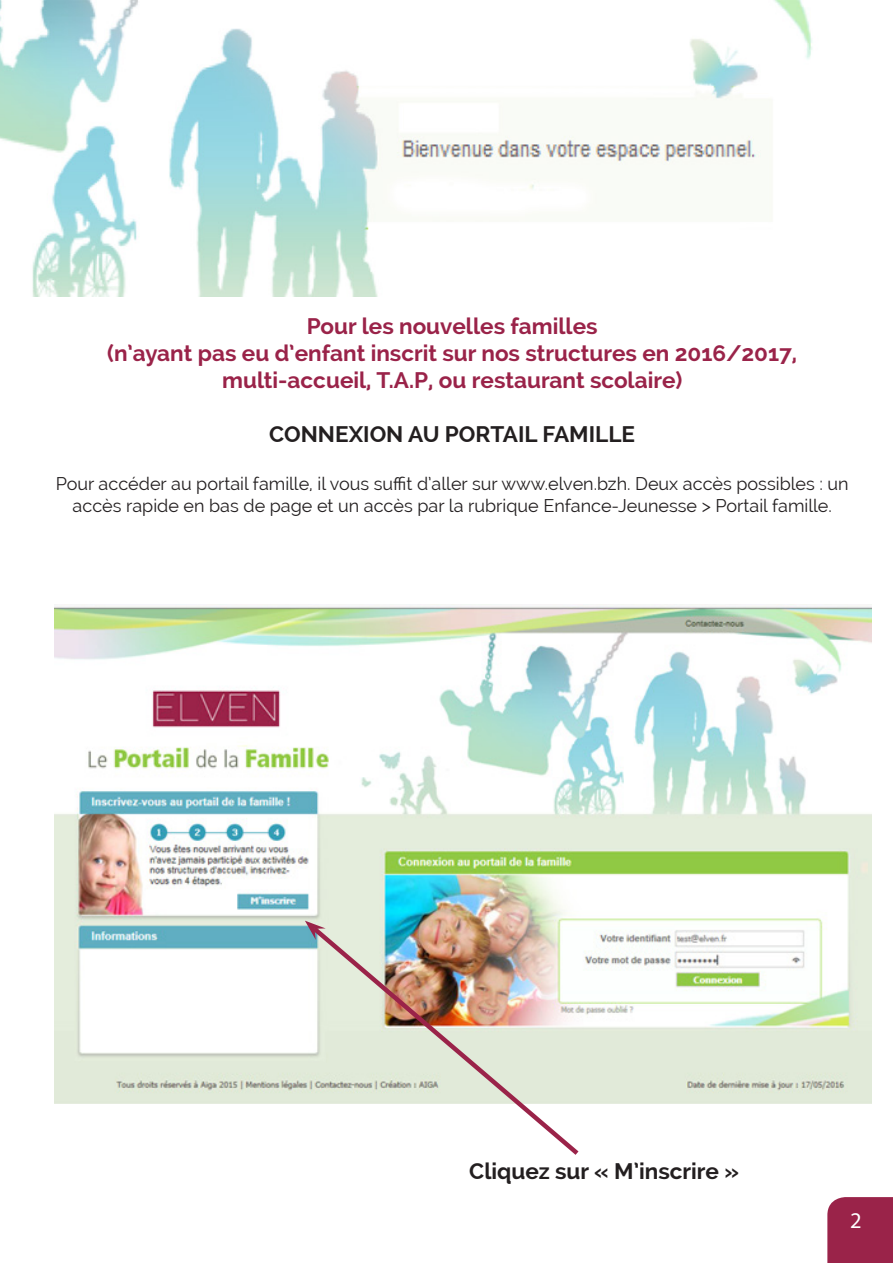
<style>
.page{position:relative;width:893px;height:1263px;background:#fff}
.page>*{position:absolute;margin:0;border:0;box-sizing:border-box;transform-origin:0 0}
.t1{font:700 22.5px "Raleway";color:#9a2349}
.t2{font:700 22.5px "Raleway";color:#231f20}
.t3{font:22.5px "Myriad Pro";color:#fff}
.t4{font:18px/21.6px "Raleway";color:#231f20;text-align:center}
</style>
<div class="page">
<img style="left:54px;top:604px;width:817px;height:500px">
<img style="left:308px;top:922px;width:275px;height:233px">
<svg style="left:305px;top:921px;width:21px;height:19px"></svg>
<img style="left:0;top:0;width:812px;height:296px">
<div style="left:827px;top:1197px;width:66px;height:66px;background:#9a2349"></div>
<p class="t1" style="left:307px;top:313px;width:292px">Pour les nouvelles familles</p>
<p class="t1" style="left:107px;top:340px;width:691px">(n’ayant pas eu d’enfant inscrit sur nos structures en 2016/2017,</p>
<p class="t1" style="left:222px;top:367px;width:462px">multi-accueil, T.A.P, ou restaurant scolaire)</p>
<p class="t2" style="left:269px;top:421px;width:367px">CONNEXION AU PORTAIL FAMILLE</p>
<p class="t4" style="left:56px;top:473px;width:794px">Pour accéder au portail famille, il vous suffit d’aller sur www.elven.bzh. Deux accès possibles : un accès rapide en bas de page et un accès par la rubrique Enfance-Jeunesse &gt; Portail famille.</p>
<p class="t2" style="left:469px;top:1158px;width:271px">Cliquez sur « M’inscrire »</p>
<p class="t3" style="left:850px;top:1206px;width:13px">2</p>
</div>
